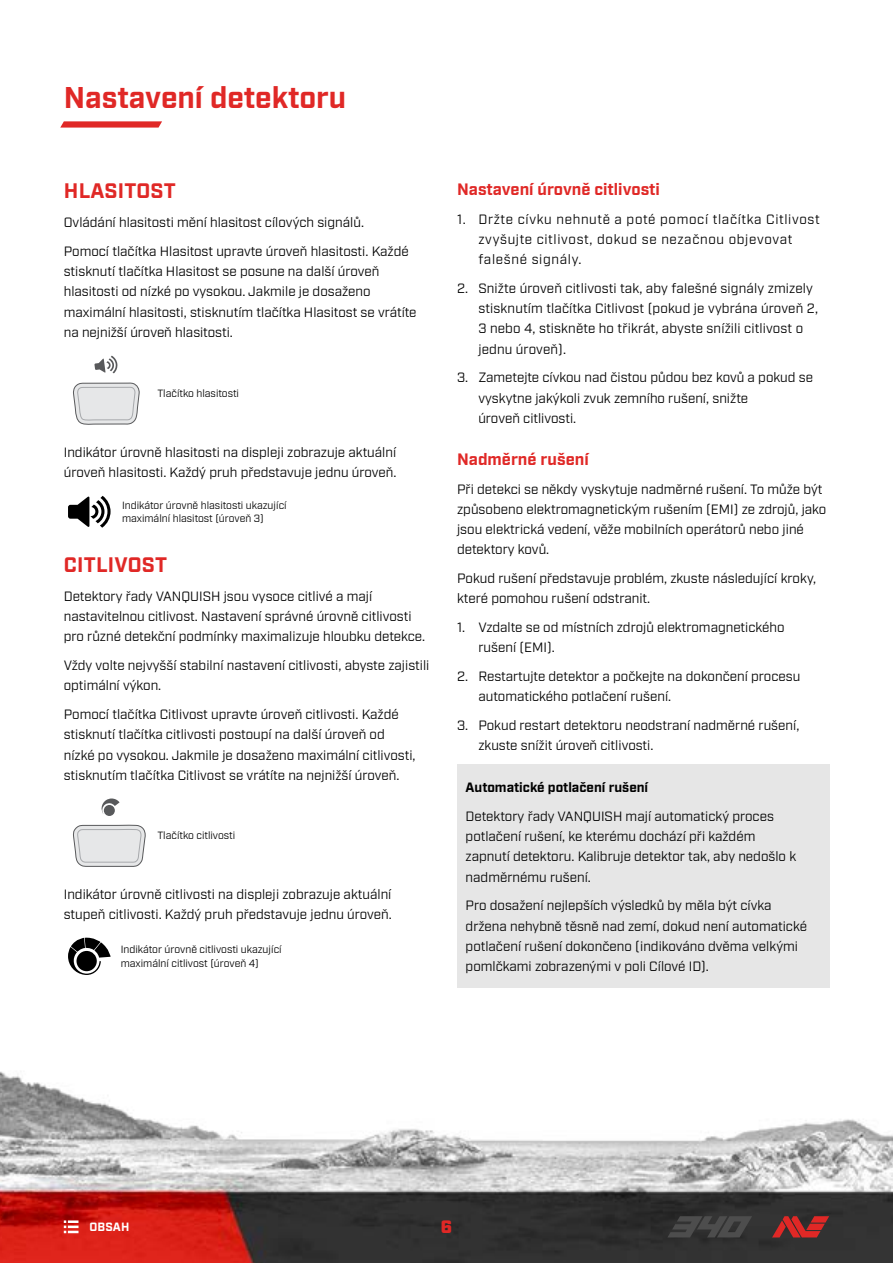
<style>
.page{position:relative;width:893px;height:1263px;background:#fff}
.page>*{position:absolute;margin:0;border:0;box-sizing:border-box;transform-origin:0 0}
.t1{font:700 30px "Industry";color:#e02826}
.t2{font:700 21px "Industry";letter-spacing:.01em;color:#e02826}
.t3{font:900 18px "Industry";color:#e02826}
.t4{font:700 16.5px "Industry";color:#e02826}
.t5{font:13.5px/20.2px "Industry";color:#000}
.t6{font:13.5px/20.2px "Industry";letter-spacing:.05em;color:#000}
.t7{font:700 13.5px "Industry";color:#000}
.t8{font:700 12px "Industry";letter-spacing:.01em;color:#fff}
.t9{font:10.5px/13.5px "Industry";color:#000}
</style>
<div class="page">
<img style="left:0;top:355px;width:893px;height:908px">
<svg style="left:64px;top:1220px;width:15px;height:13px"></svg>
<svg style="left:60px;top:121px;width:102px;height:7px"></svg>
<svg style="left:772px;top:1216px;width:57px;height:21px"></svg>
<svg style="left:667px;top:1216px;width:85px;height:21px;background:#414141"></svg>
<svg style="left:94px;top:356px;width:24px;height:17px"></svg>
<svg style="left:73px;top:382px;width:67px;height:44px;background:#dbdcdd"></svg>
<svg style="left:68px;top:496px;width:43px;height:32px"></svg>
<svg style="left:101px;top:798px;width:19px;height:18px"></svg>
<svg style="left:73px;top:824px;width:73px;height:43px;background:#dbdcdd"></svg>
<svg style="left:68px;top:937px;width:43px;height:38px"></svg>
<div style="left:457px;top:765px;width:372px;height:223px;background:#e6e6e6"></div>
<h1 class="t1" style="left:64px;top:79px;width:284px">Nastavení detektoru</h1>
<h2 class="t2" style="left:64px;top:178px;width:113px">HLASITOST</h2>
<p class="t5" style="left:64px;top:208px;width:346px;line-height:28.8px">Ovládání hlasitosti mění hlasitost cílových signálů.<br>Pomocí tlačítka Hlasitost upravte úroveň hlasitosti. Každé</p>
<p class="t5" style="left:64px;top:262px;width:354px">stisknutí tlačítka Hlasitost se posune na další úroveň hlasitosti od nízké po vysokou. Jakmile je dosaženo maximální hlasitosti, stisknutím tlačítka Hlasitost se vrátíte na nejnižší úroveň hlasitosti.</p>
<p class="t9" style="left:157px;top:386px;width:83px">Tlačítko hlasitosti</p>
<p class="t5" style="left:64px;top:442px;width:334px">Indikátor úrovně hlasitosti na displeji zobrazuje aktuální úroveň hlasitosti. Každý pruh představuje jednu úroveň.</p>
<p class="t9" style="left:122px;top:499px;width:166px">Indikátor úrovně hlasitosti ukazující maximální hlasitost (úroveň 3)</p>
<h2 class="t2" style="left:64px;top:552px;width:105px">CITLIVOST</h2>
<p class="t5" style="left:64px;top:586px;width:361px">Detektory řady VANQUISH jsou vysoce citlivé a mají nastavitelnou citlivost. Nastavení správné úrovně citlivosti pro různé detekční podmínky maximalizuje hloubku detekce.</p>
<p class="t5" style="left:64px;top:655px;width:367px">Vždy volte nejvyšší stabilní nastavení citlivosti, abyste zajistili optimální výkon.</p>
<p class="t5" style="left:64px;top:704px;width:353px">Pomocí tlačítka Citlivost upravte úroveň citlivosti. Každé stisknutí tlačítka citlivosti postoupí na další úroveň od nízké po vysokou. Jakmile je dosaženo maximální citlivosti, stisknutím tlačítka Citlivost se vrátíte na nejnižší úroveň.</p>
<p class="t9" style="left:157px;top:829px;width:80px">Tlačítko citlivosti</p>
<p class="t5" style="left:64px;top:884px;width:329px">Indikátor úrovně citlivosti na displeji zobrazuje aktuální stupeň citlivosti. Každý pruh představuje jednu úroveň.</p>
<p class="t9" style="left:121px;top:943px;width:162px">Indikátor úrovně citlivosti ukazující maximální citlivost (úroveň 4)</p>
<p class="t4" style="left:457px;top:179px;width:204px">Nastavení úrovně citlivosti</p>
<p class="t6" style="left:478px;top:209px;width:343px;text-indent:-21px">1. Držte cívku nehnutě a poté pomocí tlačítka Citlivost zvyšujte citlivost, dokud se nezačnou objevovat falešné signály.</p>
<p class="t5" style="left:478px;top:278px;width:341px;text-indent:-21px">2. Snižte úroveň citlivosti tak, aby falešné signály zmizely stisknutím tlačítka Citlivost (pokud je vybrána úroveň 2, 3 nebo 4, stiskněte ho třikrát, abyste snížili citlivost o jednu úroveň).</p>
<p class="t5" style="left:478px;top:368px;width:336px;text-indent:-21px">3. Zametejte cívkou nad čistou půdou bez kovů a pokud se vyskytne jakýkoli zvuk zemního rušení, snižte<br>úroveň citlivosti.</p>
<p class="t4" style="left:457px;top:449px;width:133px">Nadměrné rušení</p>
<p class="t5" style="left:457px;top:479px;width:371px">Při detekci se někdy vyskytuje nadměrné rušení. To může být způsobeno elektromagnetickým rušením (EMI) ze zdrojů, jako jsou elektrická vedení, věže mobilních operátorů nebo jiné detektory kovů.</p>
<p class="t5" style="left:457px;top:568px;width:360px">Pokud rušení představuje problém, zkuste následující kroky, které pomohou rušení odstranit.</p>
<p class="t5" style="left:478px;top:617px;width:308px;text-indent:-21px">1. Vzdalte se od místních zdrojů elektromagnetického rušení (EMI).</p>
<p class="t5" style="left:478px;top:666px;width:323px;text-indent:-21px">2. Restartujte detektor a počkejte na dokončení procesu automatického potlačení rušení.</p>
<p class="t5" style="left:478px;top:715px;width:322px;text-indent:-21px">3. Pokud restart detektoru neodstraní nadměrné rušení, zkuste snížit úroveň citlivosti.</p>
<p class="t7" style="left:466px;top:779px;width:184px">Automatické potlačení rušení</p>
<p class="t5" style="left:466px;top:806px;width:332px">Detektory řady VANQUISH mají automatický proces potlačení rušení, ke kterému dochází při každém zapnutí detektoru. Kalibruje detektor tak, aby nedošlo k nadměrnému rušení.</p>
<p class="t5" style="left:466px;top:896px;width:343px">Pro dosažení nejlepších výsledků by měla být cívka držena nehybně těsně nad zemí, dokud není automatické potlačení rušení dokončeno (indikováno dvěma velkými pomlčkami zobrazenými v poli Cílové ID).</p>
<p class="t8" style="left:90px;top:1220px;width:41px">OBSAH</p>
<h3 class="t3" style="left:441px;top:1216px;width:13px">6</h3>
</div>
